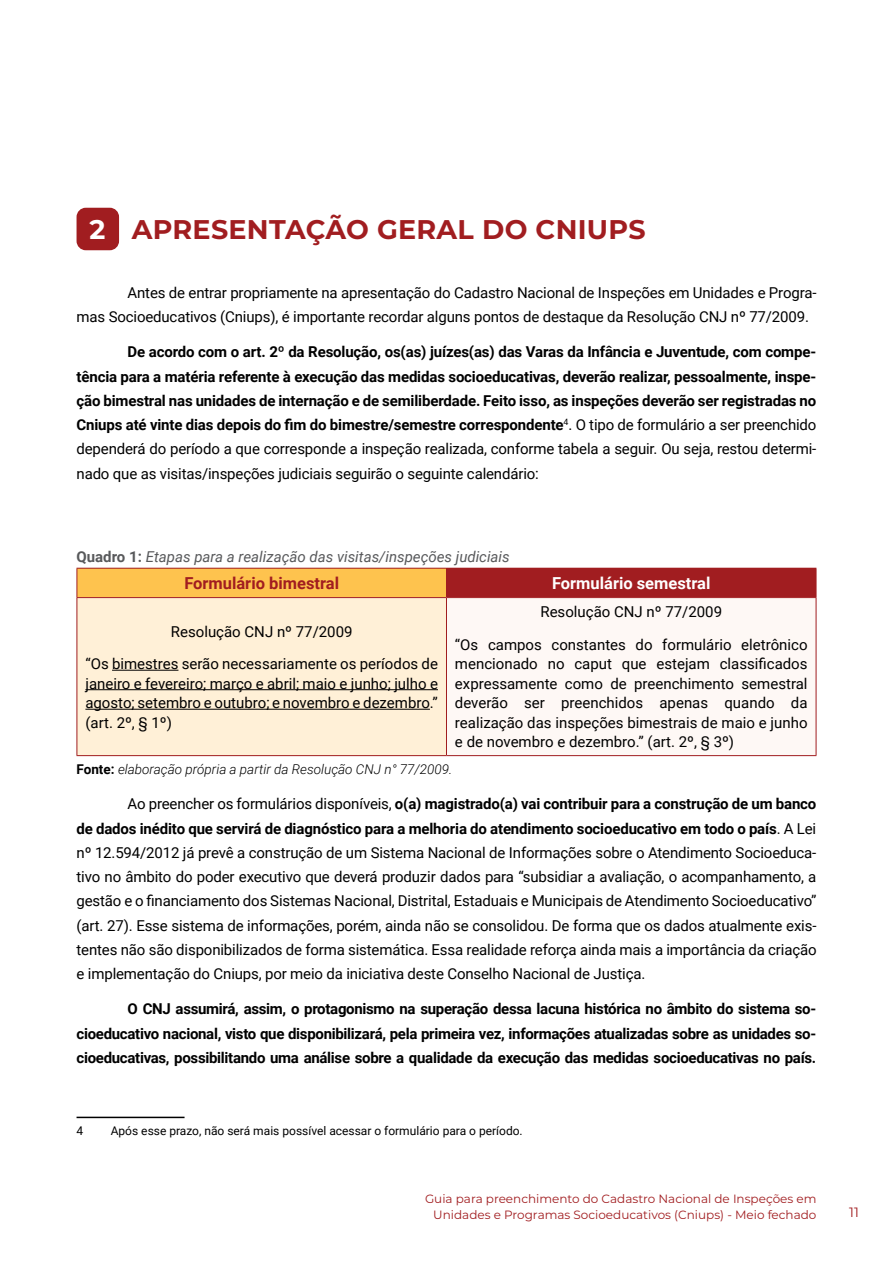
<style>
.page{position:relative;width:893px;height:1263px;background:#fff}
.page>*{position:absolute;margin:0;border:0;box-sizing:border-box;transform-origin:0 0}
.t1{font:700 27px "Montserrat";letter-spacing:.01em;color:#a11d20}
.t2{font:700 27px "Montserrat";color:#fff}
.t3{font:700 16.5px "Roboto";color:#a11d20}
.t4{font:700 16.5px "Roboto";color:#fff}
.t5{font:15px/24.3px "Roboto";letter-spacing:-.01em;color:#000;text-align:justify}
.t6{font:700 15px/24.3px "Roboto";letter-spacing:-.02em;color:#000;text-align:justify}
.t7{font:italic 15px "Roboto";color:#58595b}
.t8{font:italic 300 13.5px "Roboto";color:#000}
.t9{font:13.5px "Montserrat";color:#a11d20}
.t10{font:12px/16.5px "Montserrat";color:#a11d20;text-align:right}
.t11{font:12px "Roboto";color:#000}
.s1{font-weight:400}
.s2{font-weight:700;font-style:normal}
.s3{font-weight:700}
</style>
<div class="page">
<div style="left:77px;top:568px;width:369px;height:30px;background:#fec34e"></div>
<div style="left:446px;top:568px;width:370px;height:30px;background:#a11d20"></div>
<div style="left:77px;top:598px;width:369px;height:158px;background:#fff0d7"></div>
<div style="left:446px;top:598px;width:370px;height:158px;background:#fef8f5"></div>
<hr style="left:77px;top:568px;width:369px;height:1px;background:#a11d20">
<svg style="left:77px;top:569px;width:1px;height:28px"></svg>
<svg style="left:816px;top:569px;width:1px;height:28px"></svg>
<hr style="left:77px;top:597px;width:369px;height:1px;background:#a11d20">
<hr style="left:77px;top:598px;width:1px;height:157px;background:#a11d20">
<hr style="left:446px;top:598px;width:1px;height:157px;background:#a11d20">
<hr style="left:816px;top:598px;width:1px;height:157px;background:#a11d20">
<hr style="left:77px;top:755px;width:369px;height:1px;background:#a11d20">
<hr style="left:446px;top:755px;width:370px;height:1px;background:#a11d20">
<hr style="left:112px;top:670px;width:66px;height:1px;background:#000">
<hr style="left:85px;top:689px;width:353px;height:1px;background:#000">
<hr style="left:85px;top:709px;width:345px;height:1px;background:#000">
<hr style="left:77px;top:1117px;width:108px;height:1px;background:#000">
<div style="left:77px;top:208px;width:41px;height:41px;background:#a11d20;border-radius:9px"></div>
<div style="left:77px;top:208px;width:42px;height:42px;border:2px solid #a11d20;border-radius:9px"></div>
<h1 class="t2" style="left:90px;top:210px;width:17px">2</h1>
<h1 class="t1" style="left:132px;top:210px;width:515px">APRESENTAÇÃO GERAL DO CNIUPS</h1>
<p class="t5" style="left:77px;top:280px;width:741px;text-indent:51px">Antes de entrar propriamente na apresentação do Cadastro Nacional de Inspeções em Unidades e Progra&shy;mas Socioeducativos (Cniups), é importante recordar alguns pontos de destaque da Resolução CNJ nº 77/2009.</p>
<p class="t6" style="left:77px;top:339px;width:741px;text-indent:51px">De acordo com o art. 2º da Resolução, os(as) juízes(as) das Varas da Infância e Juventude, com compe&shy;tência para a matéria referente à execução das medidas socioeducativas, deverão realizar, pessoalmente, inspe&shy;ção bimestral nas unidades de internação e de semiliberdade. Feito isso, as inspeções deverão ser registradas no Cniups até vinte dias depois do fim do bimestre/semestre correspondente<sup>4</sup><span class="s1">. O tipo de formulário a ser preenchido dependerá do período a que corresponde a inspeção realizada, conforme tabela a seguir. Ou seja, restou determi&shy;nado que as visitas/inspeções judiciais seguirão o seguinte calendário:</span></p>
<p class="t7" style="left:77px;top:546px;width:435px"><span class="s2">Quadro 1:</span> Etapas para a realização das visitas/inspeções judiciais</p>
<p class="t3" style="left:184px;top:572px;width:156px">Formulário bimestral</p>
<p class="t4" style="left:552px;top:572px;width:160px">Formulário semestral</p>
<p class="t5" style="left:85px;top:615px;width:354px;line-height:32.2px;text-align:center">Resolução CNJ nº 77/2009<br>“Os bimestres serão necessariamente os períodos de</p>
<p class="t5" style="left:85px;top:673px;width:354px;line-height:19.5px">janeiro e fevereiro; março e abril; maio e junho; julho e agosto; setembro e outubro; e novembro e dezembro.” (art. 2º, § 1º)</p>
<p class="t5" style="left:455px;top:595px;width:354px;line-height:32.2px;text-align:center">Resolução CNJ nº 77/2009<br>“Os campos constantes do formulário eletrônico</p>
<p class="t5" style="left:455px;top:653px;width:354px;line-height:19.5px">mencionado no caput que estejam classificados expressamente como de preenchimento semestral deverão ser preenchidos apenas quando da realização das inspeções bimestrais de maio e junho e de novembro e dezembro.” (art. 2º, § 3º)</p>
<p class="t8" style="left:77px;top:760px;width:377px"><span class="s2">Fonte:</span> elaboração própria a partir da Resolução CNJ n° 77/2009.</p>
<p class="t5" style="left:77px;top:791px;width:742px;text-indent:51px">Ao preencher os formulários disponíveis, <span class="s3">o(a) magistrado(a) vai contribuir para a construção de um banco de dados inédito que servirá de diagnóstico para a melhoria do atendimento socioeducativo em todo o país</span>. A Lei nº 12.594/2012 já prevê a construção de um Sistema Nacional de Informações sobre o Atendimento Socioeduca&shy;tivo no âmbito do poder executivo que deverá produzir dados para “subsidiar a avaliação, o acompanhamento, a gestão e o financiamento dos Sistemas Nacional, Distrital, Estaduais e Municipais de Atendimento Socioeducativo” (art. 27). Esse sistema de informações, porém, ainda não se consolidou. De forma que os dados atualmente exis&shy;tentes não são disponibilizados de forma sistemática. Essa realidade reforça ainda mais a importância da criação e implementação do Cniups, por meio da iniciativa deste Conselho Nacional de Justiça.</p>
<p class="t6" style="left:77px;top:996px;width:741px;text-indent:51px">O CNJ assumirá, assim, o protagonismo na superação dessa lacuna histórica no âmbito do sistema so&shy;cioeducativo nacional, visto que disponibilizará, pela primeira vez, informações atualizadas sobre as unidades so&shy;cioeducativas, possibilitando uma análise sobre a qualidade da execução das medidas socioeducativas no país.</p>
<p class="t11" style="left:77px;top:1123px;width:8px">4</p>
<p class="t11" style="left:111px;top:1123px;width:414px">Após esse prazo, não será mais possível acessar o formulário para o período.</p>
<p class="t10" style="left:425px;top:1190px;width:393px">Guia para preenchimento do Cadastro Nacional de Inspeções em<br>Unidades e Programas Socioeducativos (Cniups) - Meio fechado</p>
<p class="t9" style="left:849px;top:1202px;width:11px">11</p>
</div>
